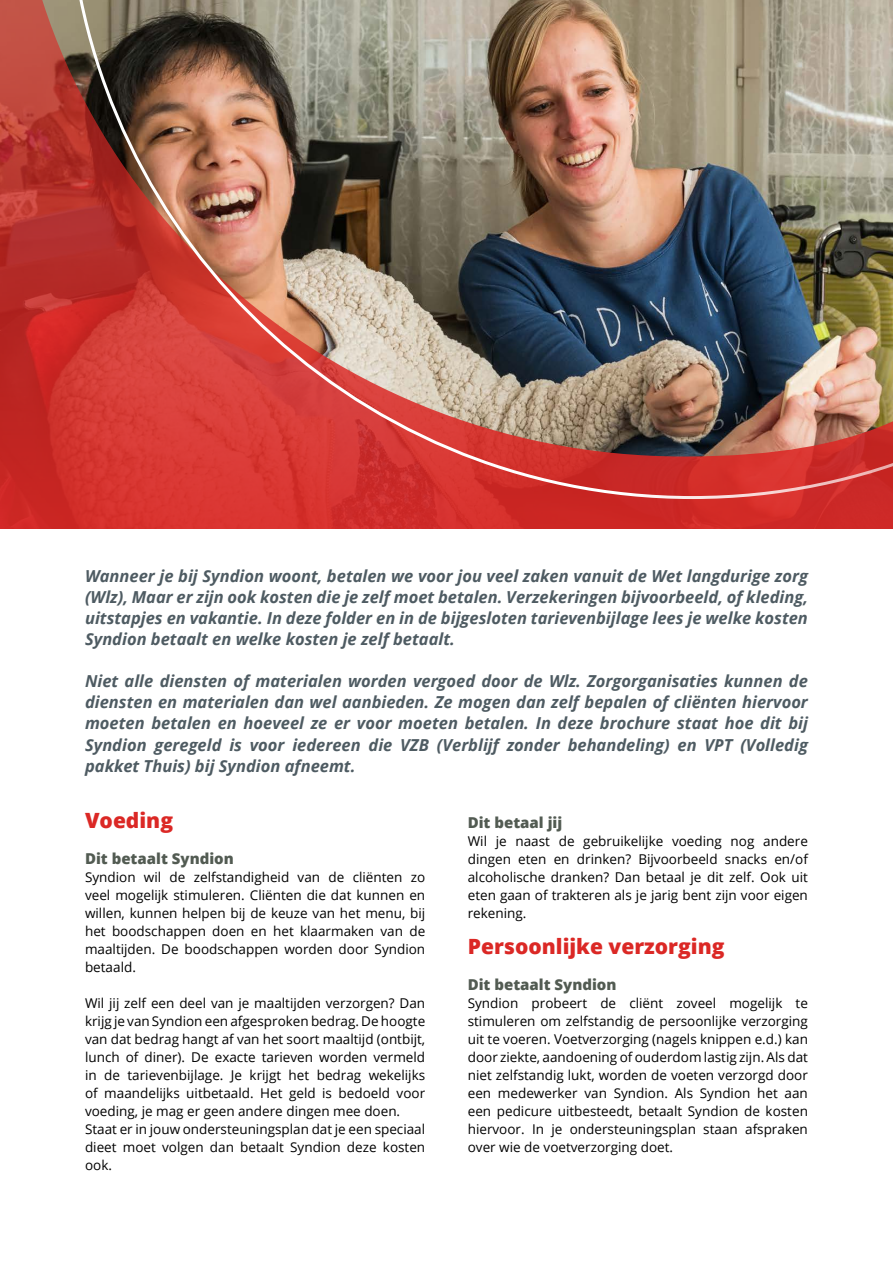
<style>
.page{position:relative;width:893px;height:1263px;background:#fff}
.page>*{position:absolute;margin:0;border:0;box-sizing:border-box;transform-origin:0 0}
.t1{font:800 21px "Open Sans";color:#db2825}
.t2{font:italic 700 16.5px/21px "Open Sans";color:#4e5b62;text-align:justify}
.t3{font:800 15px "Open Sans";color:#525b52}
.t4{font:13.5px/18px "Open Sans";color:#000;text-align:justify}
</style>
<div class="page">
<svg style="left:0;top:0;width:892px;height:529px;background:#c6312c"></svg>
<img style="left:67px;top:0;width:826px;height:499px">
<p class="t2" style="left:85px;top:565px;width:724px">Wanneer je bij Syndion woont, betalen we voor jou veel zaken vanuit de Wet langdurige zorg (Wlz), Maar er zijn ook kosten die je zelf moet betalen. Verzekeringen bijvoorbeeld, of kleding, uitstapjes en vakantie. In deze folder en in de bijgesloten tarievenbijlage lees je welke kosten Syndion betaalt en welke kosten je zelf betaalt.</p>
<p class="t2" style="left:85px;top:670px;width:724px">Niet alle diensten of materialen worden vergoed door de Wlz. Zorgorganisaties kunnen de diensten en materialen dan wel aanbieden. Ze mogen dan zelf bepalen of cliënten hiervoor moeten betalen en hoeveel ze er voor moeten betalen. In deze brochure staat hoe dit bij Syndion geregeld is voor iedereen die VZB (Verblijf zonder behandeling) en VPT (Volledig pakket Thuis) bij Syndion afneemt.</p>
<h1 class="t1" style="left:85px;top:804px;width:90px">Voeding</h1>
<p class="t3" style="left:85px;top:847px;width:150px">Dit betaalt Syndion</p>
<p class="t4" style="left:85px;top:868px;width:342px">Syndion wil de zelfstandigheid van de cliënten zo veel mogelijk stimuleren. Cliënten die dat kunnen en willen, kunnen helpen bij de keuze van het menu, bij het boodschappen doen en het klaarmaken van de maaltijden. De boodschappen worden door Syndion betaald.</p>
<p class="t4" style="left:85px;top:994px;width:342px;text-align:left">Wil jij zelf een deel van je maaltijden verzorgen? Dan krijg je van Syndion een afgesproken bedrag. De hoogte van dat bedrag hangt af van het soort maaltijd (ontbijt, lunch of diner). De exacte tarieven worden vermeld in de tarievenbijlage. Je krijgt het bedrag wekelijks of maandelijks uitbetaald. Het geld is bedoeld voor voeding, je mag er geen andere dingen mee doen.<br>Staat er in jouw ondersteuningsplan dat je een speciaal dieet moet volgen dan betaalt Syndion deze kosten ook.</p>
<p class="t3" style="left:468px;top:811px;width:96px">Dit betaal jij</p>
<p class="t4" style="left:468px;top:832px;width:342px">Wil je naast de gebruikelijke voeding nog andere dingen eten en drinken? Bijvoorbeeld snacks en/of alcoholische dranken? Dan betaal je dit zelf. Ook uit eten gaan of trakteren als je jarig bent zijn voor eigen rekening.</p>
<h1 class="t1" style="left:468px;top:930px;width:258px">Persoonlijke verzorging</h1>
<p class="t3" style="left:468px;top:973px;width:150px">Dit betaalt Syndion</p>
<p class="t4" style="left:468px;top:994px;width:342px">Syndion probeert de cliënt zoveel mogelijk te stimuleren om zelfstandig de persoonlijke verzorging uit te voeren. Voetverzorging (nagels knippen e.d.) kan door ziekte, aandoening of ouderdom lastig zijn. Als dat niet zelfstandig lukt, worden de voeten verzorgd door een medewerker van Syndion. Als Syndion het aan een pedicure uitbesteedt, betaalt Syndion de kosten hiervoor. In je ondersteuningsplan staan afspraken over wie de voetverzorging doet.</p>
</div>
